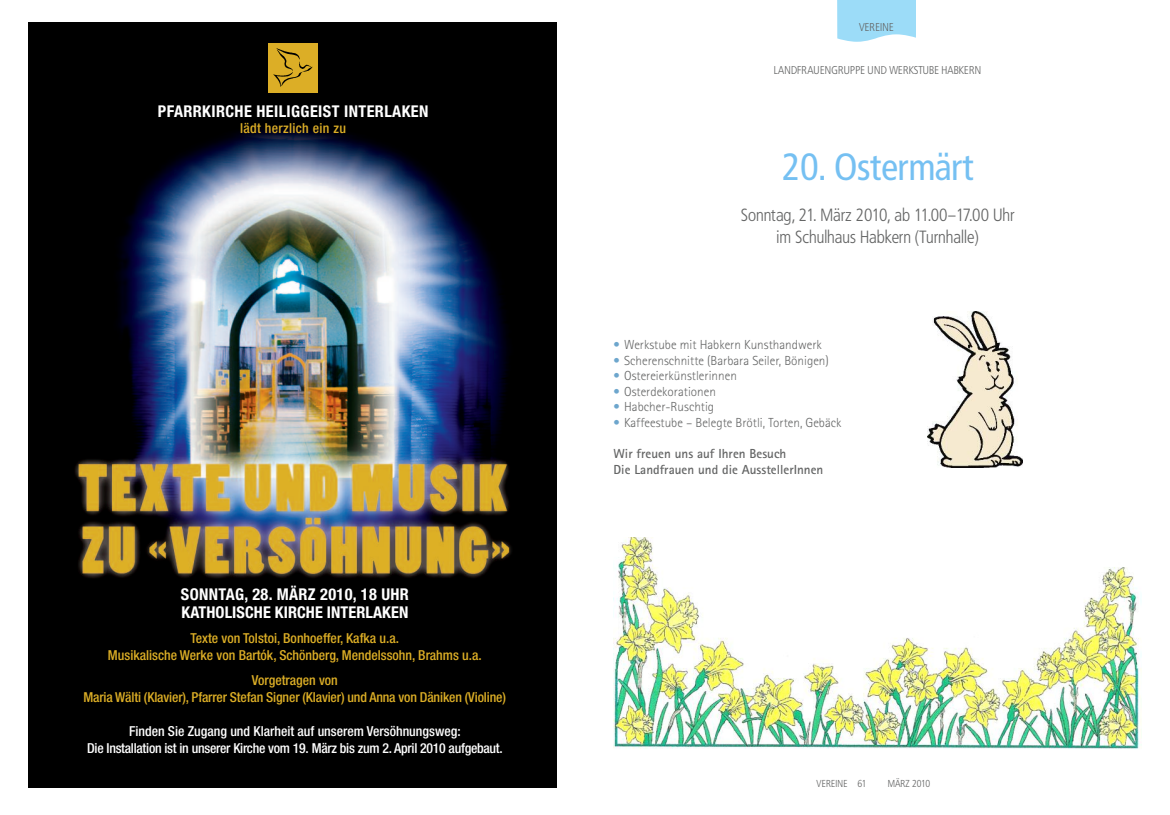
<style>
.page{position:relative;width:1170px;height:815px;background:#fff}
.page>*{position:absolute;margin:0;border:0;box-sizing:border-box;transform-origin:0 0}
.t1{font:37.5px "Frutiger Condensed BQ";color:#75c0f2}
.t2{font:300 17.5px/22.5px "Frutiger Condensed BQ";color:#646565;text-align:center}
.t3{font:700 condensed 16.25px/18.1px "Helvetica Neue";letter-spacing:.02em;color:#fff}
.t4{font:500 condensed 13.75px/16.9px "Helvetica Neue";color:#dcae26;text-align:center}
.t5{font:500 condensed 13.75px/16.9px "Helvetica Neue";letter-spacing:-.02em;color:#fff;text-align:center}
.t6{font:500 condensed 13.75px "Helvetica Neue";letter-spacing:.025em;color:#dcae26}
.t7{font:300 13.12px "Rotis Sans Serif";color:#646565}
.t8{font:700 13.12px/15.6px "Rotis Sans Serif";color:#646565}
.t9{font:300 11.25px "Frutiger Condensed BQ";letter-spacing:.03em;color:#646565}
.t10{font:300 10px "Frutiger Condensed BQ";letter-spacing:.03em;color:#646565}
.t11{font:300 10px "Frutiger Condensed BQ";letter-spacing:.01em;color:#646565}
.s1{color:#6da6cd}
</style>
<div class="page">
<img style="left:28px;top:22px;width:528px;height:766px">
<svg style="left:837px;top:0;width:78px;height:42px;background:#a5dff8"></svg>
<img style="left:613px;top:538px;width:528px;height:211px">
<img style="left:927px;top:311px;width:95px;height:157px">
<p class="t3" style="left:158px;top:103px;width:272px">PFARRKIRCHE HEILIGGEIST INTERLAKEN</p>
<p class="t6" style="left:240px;top:124px;width:107px">lädt herzlich ein zu</p>
<p class="t3" style="left:181px;top:587px;width:229px">SONNTAG, 28. MÄRZ 2010, 18 UHR<br>KATHOLISCHE KIRCHE INTERLAKEN</p>
<p class="t4" style="left:108px;top:631px;width:375px">Texte von Tolstoi, Bonhoeffer, Kafka u.a.<br>Musikalische Werke von Bartók, Schönberg, Mendelssohn, Brahms u.a.</p>
<p class="t4" style="left:83px;top:673px;width:424px">Vorgetragen von<br>Maria Wälti (Klavier), Pfarrer Stefan Signer (Klavier) und Anna von Däniken (Violine)</p>
<p class="t5" style="left:87px;top:724px;width:417px">Finden Sie Zugang und Klarheit auf unserem Versöhnungsweg:<br>Die Installation ist in unserer Kirche vom 19. März bis zum 2. April 2010 aufgebaut.</p>
<p class="t9" style="left:859px;top:21px;width:36px">VEREINE</p>
<p class="t9" style="left:773px;top:64px;width:209px">LANDFRAUENGRUPPE UND WERKSTUBE HABKERN</p>
<h1 class="t1" style="left:781px;top:145px;width:194px">20. Ostermärt</h1>
<p class="t2" style="left:740px;top:203px;width:275px">Sonntag, 21. März 2010, ab 11.00–17.00 Uhr im Schulhaus Habkern (Turnhalle)</p>
<p class="t7" style="left:613px;top:340px;width:210px"><span class="s1">•</span> Werkstube mit Habkern Kunsthandwerk</p>
<p class="t7" style="left:613px;top:355px;width:217px"><span class="s1">•</span> Scherenschnitte (Barbara Seiler, Bönigen)</p>
<p class="t7" style="left:613px;top:371px;width:125px"><span class="s1">•</span> Ostereierkünstlerinnen</p>
<p class="t7" style="left:613px;top:387px;width:104px"><span class="s1">•</span> Osterdekorationen</p>
<p class="t7" style="left:613px;top:402px;width:102px"><span class="s1">•</span> Habcher-Ruschtig</p>
<p class="t7" style="left:613px;top:418px;width:229px"><span class="s1">•</span> Kaffeestube – Belegte Brötli, Torten, Gebäck</p>
<p class="t8" style="left:613px;top:447px;width:211px">Wir freuen uns auf Ihren Besuch<br>Die Landfrauen und die AusstellerInnen</p>
<p class="t10" style="left:816px;top:778px;width:51px">VEREINE 61</p>
<p class="t11" style="left:887px;top:778px;width:44px">MÄRZ 2010</p>
</div>
